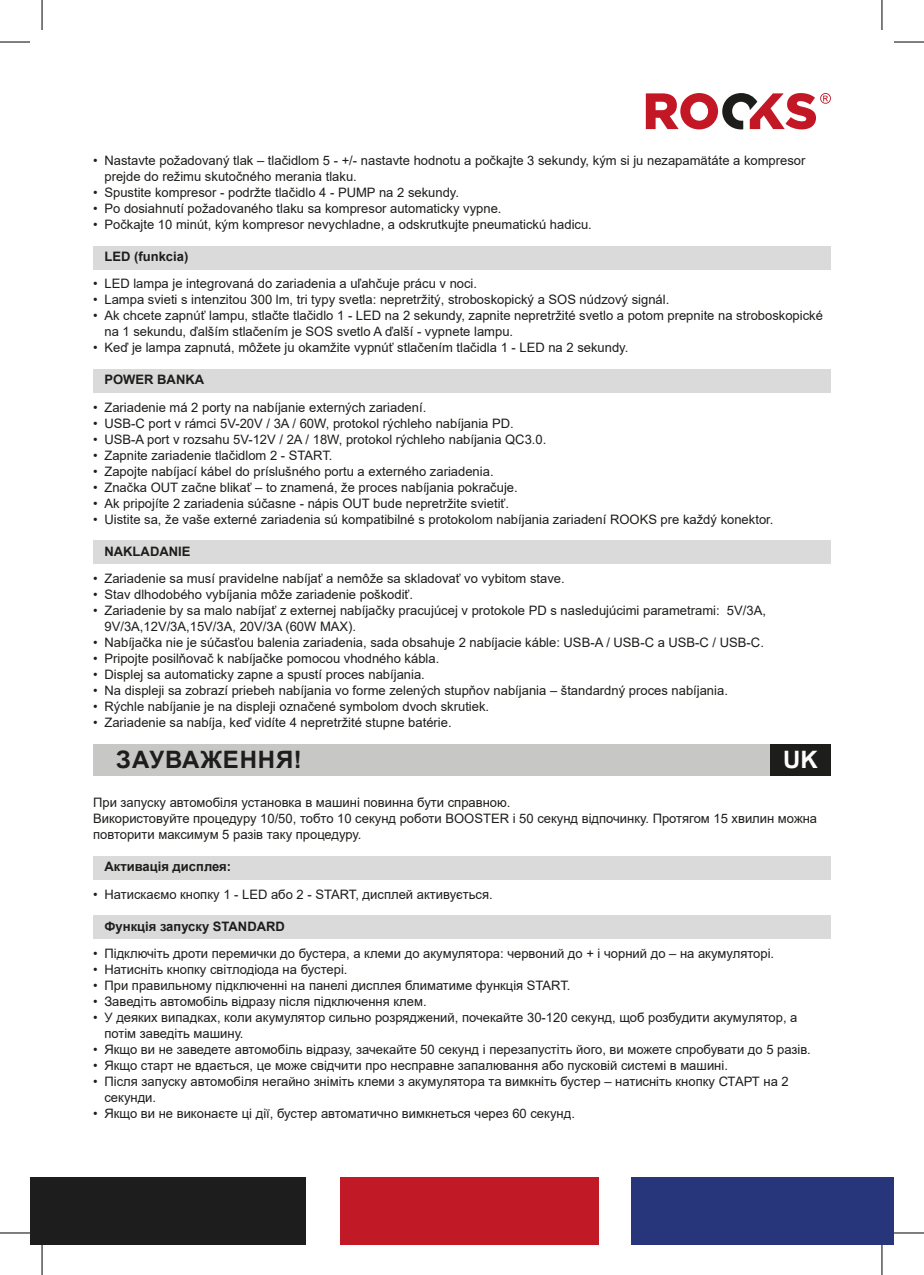
<style>
.page{position:relative;width:924px;height:1275px;background:#fff}
.page>*{position:absolute;margin:0;border:0;box-sizing:border-box;transform-origin:0 0}
.t1{font:700 24px "Arial";letter-spacing:.035em;color:#1d1d1b}
.t2{font:700 24px "Arial";color:#fff}
.text_normal{font:13px/16px "Arial";color:#1d1d1b}
.tekst_bold{font:700 13px "Arial";color:#1d1d1b}
</style>
<div class="page">
<svg style="left:645px;top:93px;width:185px;height:36px"></svg>
<div style="left:31px;top:1177px;width:275px;height:67px;background:#1d1d1d"></div>
<div style="left:340px;top:1177px;width:258px;height:67px;background:#c21927"></div>
<div style="left:630px;top:1177px;width:262px;height:67px;background:#27357a"></div>
<div style="left:93px;top:246px;width:737px;height:23px;background:#dadada"></div>
<div style="left:93px;top:369px;width:737px;height:24px;background:#dadada"></div>
<div style="left:93px;top:540px;width:737px;height:24px;background:#dadada"></div>
<div style="left:93px;top:856px;width:737px;height:23px;background:#dadada"></div>
<div style="left:93px;top:915px;width:737px;height:24px;background:#dadada"></div>
<div style="left:93px;top:744px;width:676px;height:31px;background:#c7c7c6"></div>
<div style="left:769px;top:744px;width:61px;height:31px;background:#1d1d1b"></div>
<hr style="left:0;top:42px;width:30px;height:1px;background:#000">
<hr style="left:893px;top:42px;width:30px;height:1px;background:#000">
<hr style="left:0;top:1232px;width:30px;height:1px;background:#000">
<hr style="left:893px;top:1232px;width:30px;height:1px;background:#000">
<hr style="left:42px;top:0;width:1px;height:30px;background:#000">
<hr style="left:42px;top:1245px;width:1px;height:30px;background:#000">
<hr style="left:881px;top:0;width:1px;height:30px;background:#000">
<hr style="left:881px;top:1245px;width:1px;height:30px;background:#000">
<p class="text_normal" style="left:104px;top:152px;width:702px;text-indent:-11px">• Nastavte požadovaný tlak – tlačidlom 5 - +/- nastavte hodnotu a počkajte 3 sekundy, kým si ju nezapamätáte a kompresor prejde do režimu skutočného merania tlaku.</p>
<p class="text_normal" style="left:93px;top:184px;width:367px">• Spustite kompresor - podržte tlačidlo 4 - PUMP na 2 sekundy.</p>
<p class="text_normal" style="left:93px;top:200px;width:410px">• Po dosiahnutí požadovaného tlaku sa kompresor automaticky vypne.</p>
<p class="text_normal" style="left:93px;top:216px;width:500px">• Počkajte 10 minút, kým kompresor nevychladne, a odskrutkujte pneumatickú hadicu.</p>
<p class="tekst_bold" style="left:104px;top:247px;width:85px">LED (funkcia)</p>
<p class="text_normal" style="left:93px;top:276px;width:385px">• LED lampa je integrovaná do zariadenia a uľahčuje prácu v noci.</p>
<p class="text_normal" style="left:93px;top:292px;width:577px">• Lampa svieti s intenzitou 300 lm, tri typy svetla: nepretržitý, stroboskopický a SOS núdzový signál.</p>
<p class="text_normal" style="left:104px;top:308px;width:719px;text-indent:-11px">• Ak chcete zapnúť lampu, stlačte tlačidlo 1 - LED na 2 sekundy, zapnite nepretržité svetlo a potom prepnite na stroboskopické na 1 sekundu, ďalším stlačením je SOS svetlo A ďalší - vypnete lampu.</p>
<p class="text_normal" style="left:93px;top:340px;width:536px">• Keď je lampa zapnutá, môžete ju okamžite vypnúť stlačením tlačidla 1 - LED na 2 sekundy.</p>
<p class="tekst_bold" style="left:104px;top:370px;width:101px">POWER BANKA</p>
<p class="text_normal" style="left:93px;top:399px;width:334px">• Zariadenie má 2 porty na nabíjanie externých zariadení.</p>
<p class="text_normal" style="left:93px;top:415px;width:422px">• USB-C port v rámci 5V-20V / 3A / 60W, protokol rýchleho nabíjania PD.</p>
<p class="text_normal" style="left:93px;top:431px;width:454px">• USB-A port v rozsahu 5V-12V / 2A / 18W, protokol rýchleho nabíjania QC3.0.</p>
<p class="text_normal" style="left:93px;top:447px;width:241px">• Zapnite zariadenie tlačidlom 2 - START.</p>
<p class="text_normal" style="left:93px;top:463px;width:402px">• Zapojte nabíjací kábel do príslušného portu a externého zariadenia.</p>
<p class="text_normal" style="left:93px;top:479px;width:426px">• Značka OUT začne blikať – to znamená, že proces nabíjania pokračuje.</p>
<p class="text_normal" style="left:93px;top:495px;width:417px">• Ak pripojíte 2 zariadenia súčasne - nápis OUT bude nepretržite svietiť.</p>
<p class="text_normal" style="left:93px;top:511px;width:681px">• Uistite sa, že vaše externé zariadenia sú kompatibilné s protokolom nabíjania zariadení ROOKS pre každý konektor.</p>
<p class="tekst_bold" style="left:104px;top:542px;width:87px">NAKLADANIE</p>
<p class="text_normal" style="left:93px;top:570px;width:473px">• Zariadenie sa musí pravidelne nabíjať a nemôže sa skladovať vo vybitom stave.</p>
<p class="text_normal" style="left:93px;top:586px;width:321px">• Stav dlhodobého vybíjania môže zariadenie poškodiť.</p>
<p class="text_normal" style="left:104px;top:602px;width:662px;text-indent:-11px">• Zariadenie by sa malo nabíjať z externej nabíjačky pracujúcej v protokole PD s nasledujúcimi parametrami: 5V/3A,<br>9V/3A,12V/3A,15V/3A, 20V/3A (60W MAX).</p>
<p class="text_normal" style="left:93px;top:634px;width:672px">• Nabíjačka nie je súčasťou balenia zariadenia, sada obsahuje 2 nabíjacie káble: USB-A / USB-C a USB-C / USB-C.</p>
<p class="text_normal" style="left:93px;top:650px;width:347px">• Pripojte posilňovač k nabíjačke pomocou vhodného kábla.</p>
<p class="text_normal" style="left:93px;top:666px;width:333px">• Displej sa automaticky zapne a spustí proces nabíjania.</p>
<p class="text_normal" style="left:93px;top:682px;width:636px">• Na displeji sa zobrazí priebeh nabíjania vo forme zelených stupňov nabíjania – štandardný proces nabíjania.</p>
<p class="text_normal" style="left:93px;top:698px;width:397px">• Rýchle nabíjanie je na displeji označené symbolom dvoch skrutiek.</p>
<p class="text_normal" style="left:93px;top:714px;width:360px">• Zariadenie sa nabíja, keď vidíte 4 nepretržité stupne batérie.</p>
<p class="t1" style="left:116px;top:743px;width:187px">ЗАУВАЖЕННЯ!</p>
<p class="t2" style="left:782px;top:743px;width:36px">UK</p>
<p class="text_normal" style="left:93px;top:794px;width:418px">При запуску автомобіля установка в машині повинна бути справною.</p>
<p class="text_normal" style="left:93px;top:810px;width:725px">Використовуйте процедуру 10/50, тобто 10 секунд роботи BOOSTER і 50 секунд відпочинку. Протягом 15 хвилин можна повторити максимум 5 разів таку процедуру.</p>
<p class="tekst_bold" style="left:104px;top:857px;width:128px">Активація дисплея:</p>
<p class="text_normal" style="left:93px;top:886px;width:401px">• Натискаємо кнопку 1 - LED або 2 - START, дисплей активується.</p>
<p class="tekst_bold" style="left:104px;top:916px;width:182px">Функція запуску STANDARD</p>
<p class="text_normal" style="left:93px;top:945px;width:682px">• Підключіть дроти перемички до бустера, а клеми до акумулятора: червоний до + і чорний до – на акумуляторі.</p>
<p class="text_normal" style="left:93px;top:961px;width:256px">• Натисніть кнопку світлодіода на бустері.</p>
<p class="text_normal" style="left:93px;top:977px;width:478px">• При правильному підключенні на панелі дисплея блиматиме функція START.</p>
<p class="text_normal" style="left:93px;top:993px;width:335px">• Заведіть автомобіль відразу після підключення клем.</p>
<p class="text_normal" style="left:104px;top:1009px;width:694px;text-indent:-11px">• У деяких випадках, коли акумулятор сильно розряджений, почекайте 30-120 секунд, щоб розбудити акумулятор, а потім заведіть машину.</p>
<p class="text_normal" style="left:93px;top:1041px;width:719px">• Якщо ви не заведете автомобіль відразу, зачекайте 50 секунд і перезапустіть його, ви можете спробувати до 5 разів.</p>
<p class="text_normal" style="left:93px;top:1057px;width:636px">• Якщо старт не вдається, це може свідчити про несправне запалювання або пусковій системі в машині.</p>
<p class="text_normal" style="left:104px;top:1073px;width:685px;text-indent:-11px">• Після запуску автомобіля негайно зніміть клеми з акумулятора та вимкніть бустер – натисніть кнопку СТАРТ на 2 секунди.</p>
<p class="text_normal" style="left:93px;top:1105px;width:483px">• Якщо ви не виконаєте ці дії, бустер автоматично вимкнеться через 60 секунд.</p>
</div>
